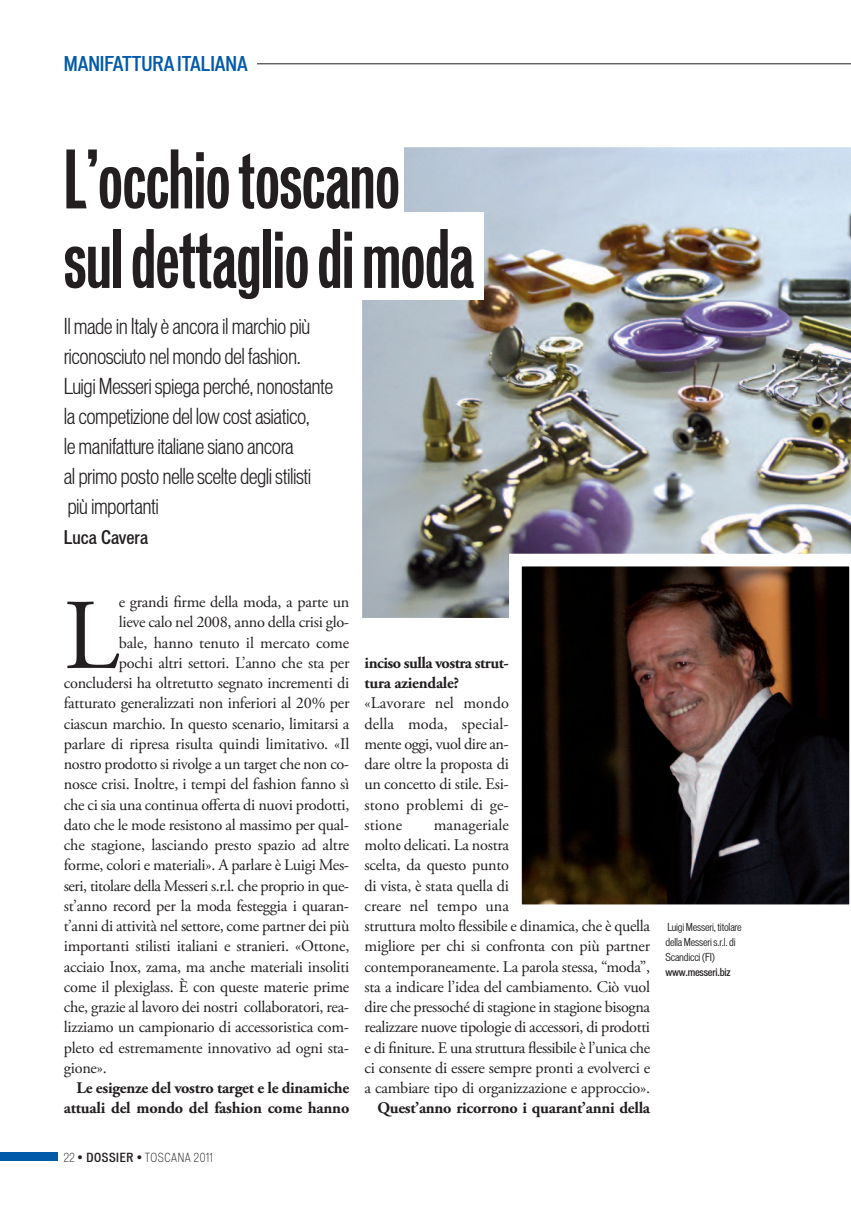
<style>
.page{position:relative;width:851px;height:1212px;background:#fff}
.page>*{position:absolute;margin:0;border:0;box-sizing:border-box;transform-origin:0 0}
.t1{font:100.05px "Adobe Garamond Pro";color:#231f20}
.t2{font:700 extra-condensed 76.5px/79.5px "Vonnes";letter-spacing:-.005em;color:#231f20}
.t3{font:100 condensed 21px/30px "Vonnes";letter-spacing:-.025em;color:#231f20}
.t4{font:500 condensed 19.5px "Vonnes";letter-spacing:-.005em;color:#015aaa}
.t5{font:500 condensed 18px "Vonnes";letter-spacing:-.005em;color:#231f20}
.t6{font:16.2px/20.2px "Adobe Garamond Pro";letter-spacing:-.015em;color:#231f20;text-align:justify}
.t7{font:700 16.2px/20.2px "Adobe Garamond Pro";letter-spacing:-.015em;color:#231f20}
.t8{font:300 condensed 12px "Vonnes";letter-spacing:.05em;color:#231f20}
.t9{font:condensed 10.5px/15px "Vonnes";letter-spacing:-.02em;color:#231f20}
.t10{font:500 condensed 10.5px "Vonnes";letter-spacing:-.02em;color:#231f20}
.s1{font-weight:500}
</style>
<div class="page">
<div style="left:0;top:1152px;width:58px;height:9px;background:#015aaa"></div>
<hr style="left:64px;top:64px;width:786px;height:1px;background:#231f20">
<div style="left:64px;top:56px;width:193px;height:21px;background:#fff"></div>
<img style="left:362px;top:147px;width:488px;height:471px">
<svg style="left:509px;top:554px;width:341px;height:351px"></svg>
<div style="left:48px;top:147px;width:356px;height:74px;background:#fff"></div>
<div style="left:48px;top:213px;width:435px;height:87px;background:#fff"></div>
<p class="t4" style="left:64px;top:53px;width:185px">MANIFATTURA ITALIANA</p>
<h2 class="t2" style="left:64px;top:142px;width:411px">L’occhiotoscano suldettagliodimoda</h2>
<p class="t3" style="left:64px;top:311px;width:271px">Il made in Italy è ancora il marchio più riconosciuto nel mondo del fashion.<br>Luigi Messeri spiega perché, nonostante la competizione del low cost asiatico,<br>le manifatture italiane siano ancora<br>al primo posto nelle scelte degli stilisti più importanti</p>
<p class="t5" style="left:64px;top:527px;width:86px">Luca Cavera</p>
<h1 class="t1" style="left:64px;top:596px;width:57px">L</h1>
<p class="t6" style="left:119px;top:593px;width:232px">e grandi firme della moda, a parte un</p>
<p class="t6" style="left:119px;top:613px;width:232px">lieve calo nel 2008, anno della crisi glo-</p>
<p class="t6" style="left:119px;top:634px;width:232px">bale, hanno tenuto il mercato come</p>
<p class="t6" style="left:119px;top:654px;width:232px">pochi altri settori. L’anno che sta per</p>
<p class="t6" style="left:64px;top:674px;width:287px">concludersi ha oltretutto segnato incrementi di</p>
<p class="t6" style="left:64px;top:694px;width:287px">fatturato generalizzati non inferiori al 20% per</p>
<p class="t6" style="left:64px;top:715px;width:287px">ciascun marchio. In questo scenario, limitarsi a</p>
<p class="t6" style="left:64px;top:735px;width:287px">parlare di ripresa risulta quindi limitativo. «Il</p>
<p class="t6" style="left:64px;top:755px;width:287px">nostro prodotto si rivolge a un target che non co-</p>
<p class="t6" style="left:64px;top:775px;width:287px">nosce crisi. Inoltre, i tempi del fashion fanno sì</p>
<p class="t6" style="left:64px;top:796px;width:287px">che ci sia una continua offerta di nuovi prodotti,</p>
<p class="t6" style="left:64px;top:816px;width:287px">dato che le mode resistono al massimo per qual-</p>
<p class="t6" style="left:64px;top:836px;width:287px">che stagione, lasciando presto spazio ad altre</p>
<p class="t6" style="left:64px;top:856px;width:287px">forme, colori e materiali». A parlare è Luigi Mes-</p>
<p class="t6" style="left:64px;top:877px;width:287px">seri, titolare della Messeri s.r.l. che proprio in que-</p>
<p class="t6" style="left:64px;top:897px;width:287px">st’anno record per la moda festeggia i quaran-</p>
<p class="t6" style="left:64px;top:917px;width:287px">t’anni di attività nel settore, come partner dei più</p>
<p class="t6" style="left:64px;top:937px;width:287px">importanti stilisti italiani e stranieri. «Ottone,</p>
<p class="t6" style="left:64px;top:958px;width:287px">acciaio Inox, zama, ma anche materiali insoliti</p>
<p class="t6" style="left:64px;top:978px;width:287px">come il plexiglass. È con queste materie prime</p>
<p class="t6" style="left:64px;top:998px;width:287px">che, grazie al lavoro dei nostri collaboratori, rea-</p>
<p class="t6" style="left:64px;top:1018px;width:287px">lizziamo un campionario di accessoristica com-</p>
<p class="t6" style="left:64px;top:1039px;width:287px">pleto ed estremamente innovativo ad ogni sta-</p>
<p class="t6" style="left:64px;top:1059px;width:44px">gione».</p>
<p class="t7" style="left:64px;top:1079px;width:287px;text-align:right">Le esigenze del vostro target e le dinamiche attuali del mondo del fashion come hanno</p>
<p class="t8" style="left:64px;top:1150px;width:150px">22 <span class="s1">• DOSSIER •</span> TOSCANA 2011</p>
<p class="t7" style="left:364px;top:654px;width:146px">inciso sulla vostra strut&shy;tura aziendale?</p>
<p class="t6" style="left:364px;top:694px;width:146px">«Lavorare nel mondo della moda, special&shy;mente oggi, vuol dire an&shy;dare oltre la proposta di un concetto di stile. Esi&shy;stono problemi di ge&shy;stione</p>
<p class="t6" style="left:364px;top:816px;width:287px;text-align:left;text-indent:69px">manageriale<br>molto delicati. La nostra<br>scelta, da questo punto<br>di vista, è stata quella di<br>creare nel tempo una<br>struttura molto flessibile e dinamica, che è quella migliore per chi si confronta con più partner contemporaneamente. La parola stessa, “moda”, sta a indicare l’idea del cambiamento. Ciò vuol dire che pressoché di stagione in stagione bisogna realizzare nuove tipologie di accessori, di prodotti e di finiture. E una struttura flessibile è l’unica che ci consente di essere sempre pronti a evolverci e a cambiare tipo di organizzazione e approccio».</p>
<p class="t7" style="left:377px;top:1099px;width:274px">Quest’anno ricorrono i quarant’anni della</p>
<p class="t9" style="left:665px;top:920px;width:78px">Luigi Messeri, titolare della Messeri s.r.l. di<br>Scandicci (FI)</p>
<p class="t10" style="left:665px;top:966px;width:67px">www.messeri.biz</p>
</div>
